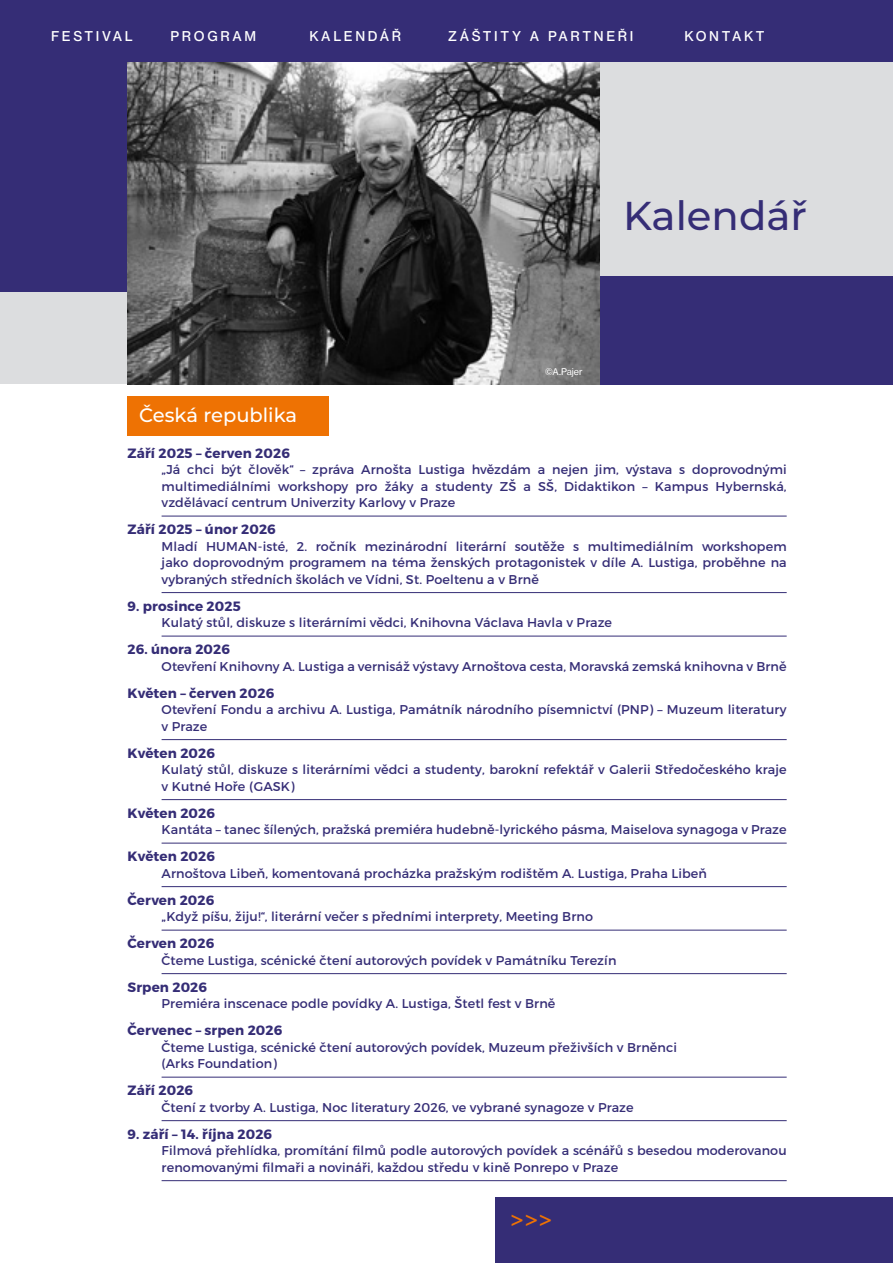
<style>
.page{position:relative;width:893px;height:1263px;background:#fff}
.page>*{position:absolute;margin:0;border:0;box-sizing:border-box;transform-origin:0 0}
.t1{font:500 40.2px "Montserrat";color:#352d76}
.t2{font:24px "Averta";color:#ee7203}
.t3{font:500 19.5px "Montserrat";color:#fff}
.t4{font:700 13.5px "Montserrat";letter-spacing:.01em;color:#352d76}
.t5{font:13.2px "Neue Haas Grotesk Text Pro";letter-spacing:.2em;color:#fff}
.t6{font:12.75px/16.5px "Montserrat";letter-spacing:.01em;color:#352d76}
.t7{font:9.15px "Neue Haas Grotesk Text Pro";color:#fff}
</style>
<div class="page">
<div style="left:0;top:50px;width:893px;height:334px;background:#dcdddf"></div>
<div style="left:495px;top:1198px;width:398px;height:65px;background:#352d76"></div>
<hr style="left:162px;top:516px;width:625px;height:1px;background:#352d76">
<hr style="left:162px;top:592px;width:625px;height:1px;background:#352d76">
<hr style="left:162px;top:636px;width:625px;height:1px;background:#352d76">
<hr style="left:162px;top:739px;width:625px;height:1px;background:#352d76">
<hr style="left:162px;top:799px;width:625px;height:1px;background:#352d76">
<hr style="left:162px;top:843px;width:625px;height:1px;background:#352d76">
<hr style="left:162px;top:886px;width:625px;height:1px;background:#352d76">
<hr style="left:162px;top:930px;width:625px;height:1px;background:#352d76">
<hr style="left:162px;top:973px;width:625px;height:1px;background:#352d76">
<hr style="left:162px;top:1077px;width:625px;height:1px;background:#352d76">
<hr style="left:162px;top:1120px;width:625px;height:1px;background:#352d76">
<hr style="left:162px;top:1180px;width:625px;height:1px;background:#352d76">
<div style="left:128px;top:396px;width:201px;height:40px;background:#ee7203"></div>
<div style="left:283px;top:276px;width:610px;height:109px;background:#352d76"></div>
<div style="left:0;top:16px;width:255px;height:275px;background:#352d76"></div>
<img style="left:128px;top:61px;width:472px;height:323px">
<div style="left:0;top:0;width:893px;height:61px;background:#352d76"></div>
<p class="t5" style="left:51px;top:28px;width:83px">FESTIVAL</p>
<p class="t5" style="left:171px;top:28px;width:87px">PROGRAM</p>
<p class="t5" style="left:309px;top:28px;width:93px">KALENDÁŘ</p>
<p class="t5" style="left:448px;top:28px;width:187px">ZÁŠTITY A PARTNEŘI</p>
<p class="t5" style="left:685px;top:28px;width:82px">KONTAKT</p>
<h3 class="t3" style="left:139px;top:402px;width:159px">Česká republika</h3>
<h1 class="t1" style="left:623px;top:188px;width:185px">Kalendář</h1>
<p class="t7" style="left:545px;top:366px;width:39px">©A.Pajer</p>
<p class="t4" style="left:128px;top:444px;width:164px">Září 2025 – červen 2026</p>
<p class="t6" style="left:162px;top:461px;width:627px;text-align:justify">„Já chci být člověk“ – zpráva Arnošta Lustiga hvězdám a nejen jim, výstava s doprovodnými multimediálními workshopy pro žáky a studenty ZŠ a SŠ, Didaktikon – Kampus Hybernská, vzdělávací centrum Univerzity Karlovy v Praze</p>
<p class="t4" style="left:128px;top:521px;width:150px">Září 2025 – únor 2026</p>
<p class="t6" style="left:162px;top:538px;width:627px;text-align:justify">Mladí HUMAN-isté, 2. ročník mezinárodní literární soutěže s multimediálním workshopem jako doprovodným programem na téma ženských protagonistek v díle A. Lustiga, proběhne na vybraných středních školách ve Vídni, St. Poeltenu a v Brně</p>
<p class="t4" style="left:128px;top:597px;width:115px">9. prosince 2025</p>
<p class="t6" style="left:162px;top:614px;width:452px">Kulatý stůl, diskuze s literárními vědci, Knihovna Václava Havla v Praze</p>
<p class="t4" style="left:128px;top:641px;width:104px">26. února 2026</p>
<p class="t6" style="left:162px;top:658px;width:627px">Otevření Knihovny A. Lustiga a vernisáž výstavy Arnoštova cesta, Moravská zemská knihovna v Brně</p>
<p class="t4" style="left:128px;top:684px;width:148px">Květen – červen 2026</p>
<p class="t6" style="left:162px;top:701px;width:627px">Otevření Fondu a archivu A. Lustiga, Památník národního písemnictví (PNP) – Muzeum literatury v Praze</p>
<p class="t4" style="left:128px;top:744px;width:89px">Květen 2026</p>
<p class="t6" style="left:162px;top:761px;width:627px">Kulatý stůl, diskuze s literárními vědci a studenty, barokní refektář v Galerii Středočeského kraje v Kutné Hoře (GASK)</p>
<p class="t4" style="left:128px;top:804px;width:89px">Květen 2026</p>
<p class="t6" style="left:162px;top:821px;width:627px">Kantáta – tanec šílených, pražská premiéra hudebně-lyrického pásma, Maiselova synagoga v Praze</p>
<p class="t4" style="left:128px;top:848px;width:89px">Květen 2026</p>
<p class="t6" style="left:162px;top:865px;width:547px">Arnoštova Libeň, komentovaná procházka pražským rodištěm A. Lustiga, Praha Libeň</p>
<p class="t4" style="left:128px;top:891px;width:88px">Červen 2026</p>
<p class="t6" style="left:162px;top:908px;width:433px">„Když píšu, žiju!“, literární večer s předními interprety, Meeting Brno</p>
<p class="t4" style="left:128px;top:935px;width:88px">Červen 2026</p>
<p class="t6" style="left:162px;top:952px;width:456px">Čteme Lustiga, scénické čtení autorových povídek v Památníku Terezín</p>
<p class="t4" style="left:128px;top:978px;width:81px">Srpen 2026</p>
<p class="t6" style="left:162px;top:995px;width:395px">Premiéra inscenace podle povídky A. Lustiga, Štetl fest v Brně</p>
<p class="t4" style="left:128px;top:1022px;width:156px">Červenec – srpen 2026</p>
<p class="t6" style="left:162px;top:1039px;width:517px">Čteme Lustiga, scénické čtení autorových povídek, Muzeum přeživších v Brněnci (Arks Foundation)</p>
<p class="t4" style="left:128px;top:1082px;width:67px">Září 2026</p>
<p class="t6" style="left:162px;top:1099px;width:474px">Čtení z tvorby A. Lustiga, Noc literatury 2026, ve vybrané synagoze v Praze</p>
<p class="t4" style="left:128px;top:1125px;width:146px">9. září – 14. října 2026</p>
<p class="t6" style="left:162px;top:1142px;width:627px">Filmová přehlídka, promítání filmů podle autorových povídek a scénářů s besedou moderovanou renomovanými filmaři a novináři, každou středu v kině Ponrepo v Praze</p>
<h2 class="t2" style="left:510px;top:1203px;width:44px">&gt;&gt;&gt;</h2>
</div>
